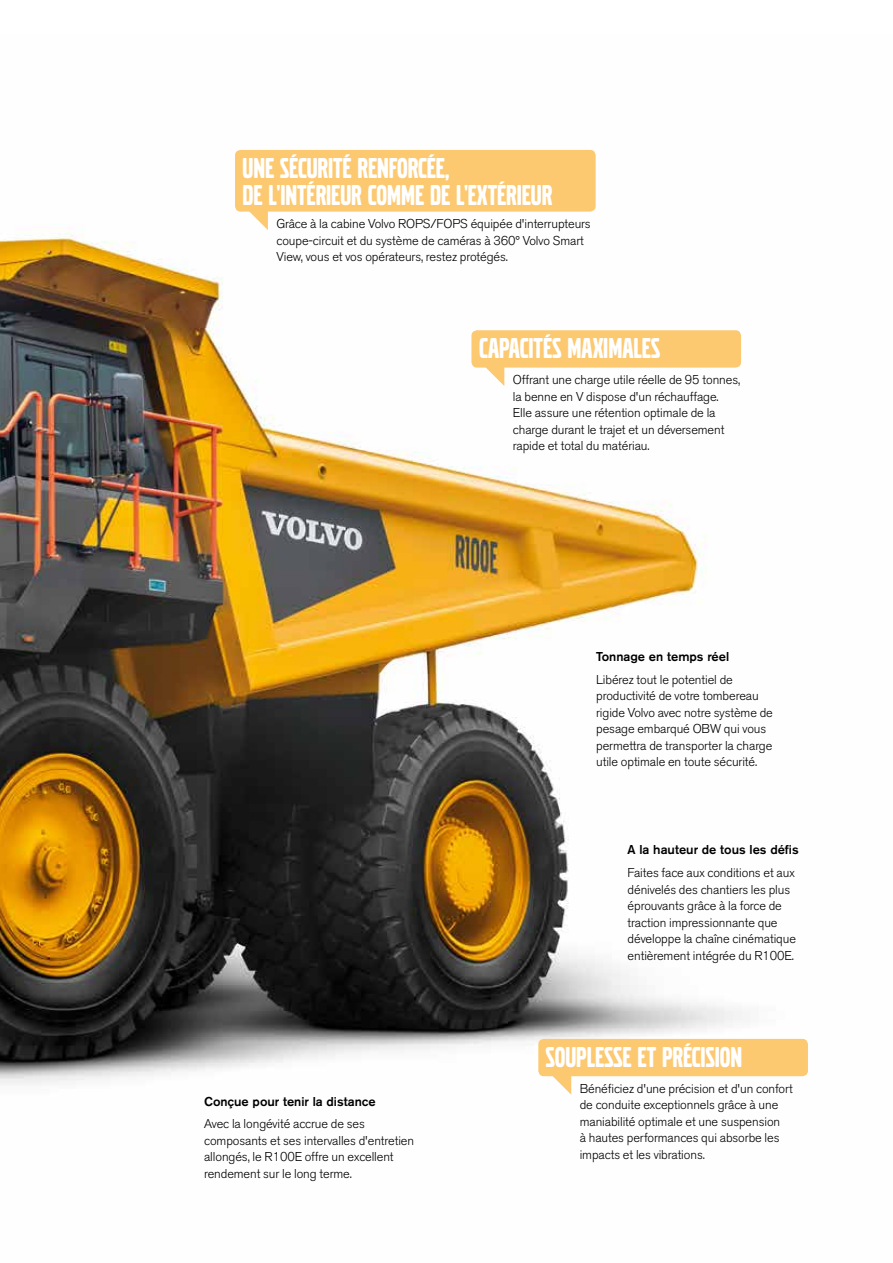
<style>
.page{position:relative;width:893px;height:1263px;background:#fff}
.page>*{position:absolute;margin:0;border:0;box-sizing:border-box;transform-origin:0 0}
.t1{font:30px/27px "Volvo Broad Pro";color:#fff}
.t2{font:300 12.75px/16.5px "Volvo Sans Pro";letter-spacing:-.005em;color:#000}
.t3{font:500 12.75px "Volvo Sans Pro";color:#000}
</style>
<div class="page">
<img style="left:0;top:149px;width:808px;height:946px">
<div style="left:471px;top:330px;width:270px;height:38px;background:#fcc870;border-radius:6px"></div>
<svg style="left:485px;top:367px;width:19px;height:19px"></svg>
<div style="left:235px;top:150px;width:361px;height:62px;background:#fcc870;border-radius:6px"></div>
<svg style="left:248px;top:211px;width:20px;height:19px"></svg>
<div style="left:538px;top:1039px;width:270px;height:37px;background:#fcc870;border-radius:6px"></div>
<svg style="left:551px;top:1076px;width:20px;height:19px"></svg>
<h1 class="t1" style="left:243px;top:155px;width:311px">UNE SÉCURITÉ RENFORCÉE,<br>DE L'INTÉRIEUR COMME DE L'EXTÉRIEUR</h1>
<p class="t2" style="left:276px;top:215px;width:316px">Grâce à la cabine Volvo ROPS/FOPS équipée d'interrupteurs coupe-circuit et du système de caméras à 360° Volvo Smart<br>View, vous et vos opérateurs, restez protégés.</p>
<h1 class="t1" style="left:479px;top:335px;width:183px">CAPACITÉS MAXIMALES</h1>
<p class="t2" style="left:513px;top:371px;width:229px">Offrant une charge utile réelle de 95 tonnes, la benne en V dispose d'un réchauffage.<br>Elle assure une rétention optimale de la charge durant le trajet et un déversement rapide et total du matériau.</p>
<p class="t3" style="left:596px;top:648px;width:134px">Tonnage en temps réel</p>
<p class="t2" style="left:596px;top:671px;width:178px">Libérez tout le potentiel de productivité de votre tombereau rigide Volvo avec notre système de pesage embarqué OBW qui vous permettra de transporter la charge utile optimale en toute sécurité.</p>
<p class="t3" style="left:628px;top:842px;width:172px">A la hauteur de tous les défis</p>
<p class="t2" style="left:628px;top:865px;width:170px">Faites face aux conditions et aux dénivelés des chantiers les plus éprouvants grâce à la force de traction impressionnante que développe la chaîne cinématique entièrement intégrée du R100E.</p>
<p class="t3" style="left:204px;top:1093px;width:173px">Conçue pour tenir la distance</p>
<p class="t2" style="left:204px;top:1116px;width:212px">Avec la longévité accrue de ses composants et ses intervalles d'entretien allongés, le R100E offre un excellent rendement sur le long terme.</p>
<h1 class="t1" style="left:546px;top:1044px;width:198px">SOUPLESSE ET PRÉCISION</h1>
<p class="t2" style="left:580px;top:1080px;width:215px">Bénéficiez d'une précision et d'un confort de conduite exceptionnels grâce à une maniabilité optimale et une suspension<br>à hautes performances qui absorbe les impacts et les vibrations.</p>
</div>
